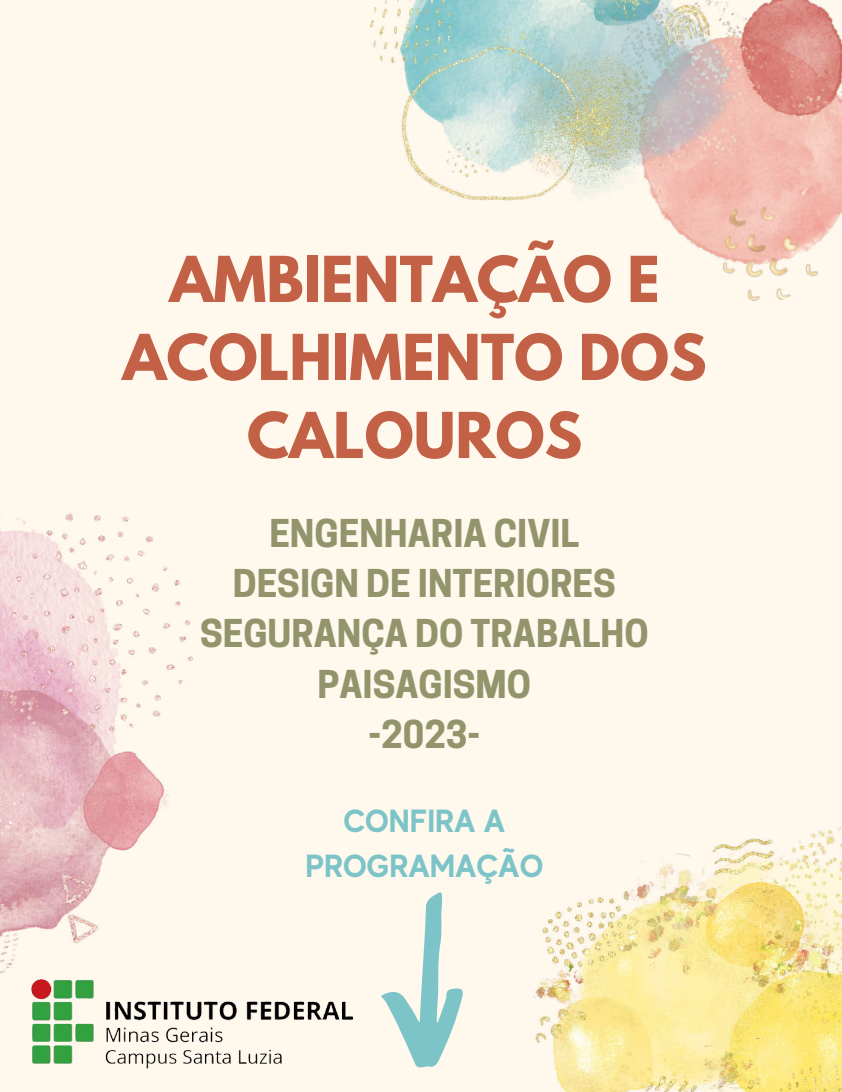
<style>
.page{position:relative;width:842px;height:1092px;background:#fff}
.page>*{position:absolute;margin:0;border:0;box-sizing:border-box;transform-origin:0 0}
.t1{font:700 56px/78px "League Spartan";color:#c26146;text-align:center}
.t2{font:700 36px/50.2px "Cooper Hewitt";color:#92956c;text-align:center}
.t3{font:700 32px/45px "MADE Evolve Sans";color:#7dc4c8;text-align:center}
</style>
<div class="page">
<div style="left:0;top:0;width:842px;height:1091px;background:#fff8ed"></div>
<img style="left:534px;top:827px;width:308px;height:264px">
<img style="left:663px;top:0;width:179px;height:301px">
<img style="left:371px;top:0;width:412px;height:216px">
<img style="left:31px;top:979px;width:322px;height:89px">
<svg style="left:381px;top:892px;width:82px;height:176px"></svg>
<img style="left:0;top:513px;width:192px;height:460px">
<h1 class="t1" style="left:123px;top:247px;width:586px">AMBIENTAÇÃO E<br>ACOLHIMENTO DOS<br>CALOUROS</h1>
<p class="t2" style="left:200px;top:512px;width:450px">ENGENHARIA CIVIL<br>DESIGN DE INTERIORES<br>SEGURANÇA DO TRABALHO<br>PAISAGISMO<br>-2023-</p>
<p class="t3" style="left:305px;top:797px;width:239px">CONFIRA A<br>PROGRAMAÇÃO</p>
</div>
